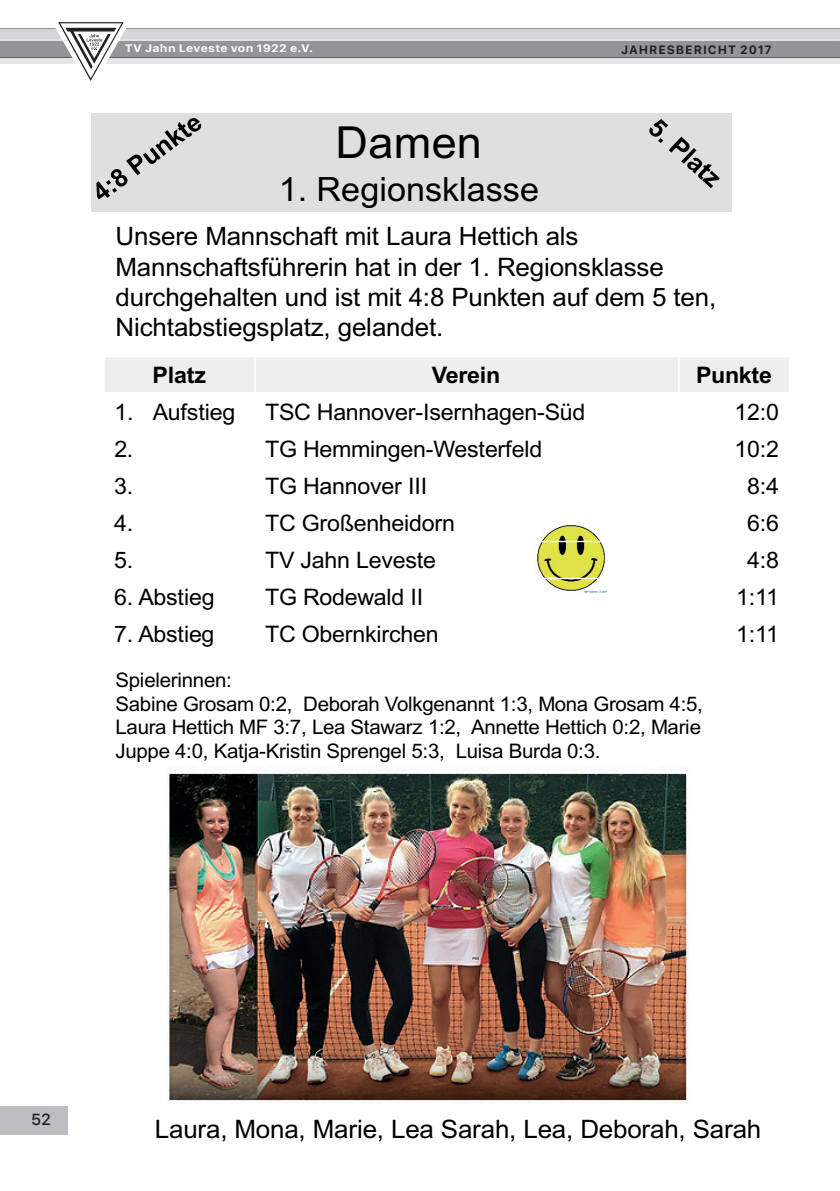
<style>
.page{position:relative;width:840px;height:1191px;background:#fff}
.page>*{position:absolute;margin:0;border:0;box-sizing:border-box;transform-origin:0 0}
.t1{font:44.2px "Arial";letter-spacing:.005em;color:#000001}
.t2{font:33.4px "Arial";color:#000001}
.t3{font:25.4px/30.4px "Arial";letter-spacing:-.005em;color:#000001}
.t4{font:22.8px "Arial";letter-spacing:-.015em;color:#000001}
.t5{font:700 22.8px "Arial";letter-spacing:-.01em;color:#000001}
.t6{font:20px/23.6px "Arial";letter-spacing:-.02em;color:#000001}
.t7{font:500 16px "SFUI Text";color:#231f20}
.t8{font:700 12px "SFUI Text";letter-spacing:.08em;color:#231f20}
.t9{font:700 10.8px "SFUI Text";letter-spacing:.02em;color:#fff;scale:1.11 1}
</style>
<div class="page">
<div style="left:0;top:28px;width:839px;height:12px;background:#939598"></div>
<div style="left:0;top:41px;width:839px;height:23px;background:#e4e5e7"></div>
<svg style="left:0;top:29px;width:839px;height:11px;background:#d4d5d7"></svg>
<div style="left:0;top:41px;width:839px;height:17px;background:#636366"></div>
<div style="left:0;top:41px;width:839px;height:16px;background:#939598"></div>
<div style="left:0;top:1106px;width:68px;height:28px;background:#bcbdc0"></div>
<svg style="left:50px;top:22px;width:82px;height:59px"></svg>
<div style="left:91px;top:113px;width:640px;height:99px;background:#dedfdf"></div>
<img style="left:167px;top:768px;width:521px;height:334px">
<img style="left:536px;top:522px;width:71px;height:71px">
<svg style="left:649px;top:119px;width:70px;height:69px"></svg>
<svg style="left:96px;top:118px;width:105px;height:81px"></svg>
<div style="left:104px;top:357px;width:151px;height:37px;background:#edeeed"></div>
<div style="left:255px;top:357px;width:423px;height:37px;background:#edeeed"></div>
<div style="left:678px;top:357px;width:111px;height:37px;background:#edeeed"></div>
<hr style="left:254px;top:356px;width:1px;height:297px;background:#fff">
<hr style="left:677px;top:356px;width:2px;height:297px;background:#fff">
<hr style="left:103px;top:392px;width:686px;height:3px;background:#fff">
<hr style="left:103px;top:541px;width:686px;height:1px;background:#fff">
<hr style="left:103px;top:578px;width:686px;height:1px;background:#fff">
<hr style="left:103px;top:356px;width:2px;height:297px;background:#fff">
<hr style="left:788px;top:356px;width:1px;height:297px;background:#fff">
<p class="t9" style="left:125px;top:40px;width:171px">TV Jahn Leveste von 1922 e.V.</p>
<p class="t8" style="left:621px;top:41px;width:152px">JAHRESBERICHT 2017</p>
<h1 class="t1" style="left:335px;top:112px;width:148px">Damen</h1>
<h2 class="t2" style="left:278px;top:166px;width:262px">1. Regionsklasse</h2>
<p class="t3" style="left:115px;top:221px;width:601px">Unsere Mannschaft mit Laura Hettich als Mannschaftsführerin hat in der 1. Regionsklasse durchgehalten und ist mit 4:8 Punkten auf dem 5 ten, Nichtabstiegsplatz, gelandet.</p>
<p class="t5" style="left:152px;top:359px;width:55px">Platz</p>
<p class="t5" style="left:431px;top:359px;width:70px">Verein</p>
<p class="t5" style="left:695px;top:359px;width:77px">Punkte</p>
<p class="t4" style="left:114px;top:396px;width:122px">1. Aufstieg</p>
<p class="t4" style="left:265px;top:396px;width:321px">TSC Hannover-Isernhagen-Süd</p>
<p class="t4" style="left:734px;top:396px;width:46px">12:0</p>
<p class="t4" style="left:114px;top:433px;width:21px">2.</p>
<p class="t4" style="left:265px;top:433px;width:278px">TG Hemmingen-Westerfeld</p>
<p class="t4" style="left:734px;top:433px;width:46px">10:2</p>
<p class="t4" style="left:114px;top:470px;width:21px">3.</p>
<p class="t4" style="left:265px;top:470px;width:164px">TG Hannover III</p>
<p class="t4" style="left:746px;top:470px;width:33px">8:4</p>
<p class="t4" style="left:114px;top:507px;width:21px">4.</p>
<p class="t4" style="left:265px;top:507px;width:191px">TC Großenheidorn</p>
<p class="t4" style="left:746px;top:507px;width:33px">6:6</p>
<p class="t4" style="left:114px;top:544px;width:21px">5.</p>
<p class="t4" style="left:265px;top:544px;width:172px">TV Jahn Leveste</p>
<p class="t4" style="left:746px;top:544px;width:33px">4:8</p>
<p class="t4" style="left:114px;top:581px;width:102px">6. Abstieg</p>
<p class="t4" style="left:265px;top:581px;width:159px">TG Rodewald II</p>
<p class="t4" style="left:735px;top:581px;width:44px">1:11</p>
<p class="t4" style="left:114px;top:618px;width:102px">7. Abstieg</p>
<p class="t4" style="left:265px;top:618px;width:175px">TC Obernkirchen</p>
<p class="t4" style="left:735px;top:618px;width:44px">1:11</p>
<p class="t6" style="left:115px;top:668px;width:588px">Spielerinnen:<br>Sabine Grosam 0:2, Deborah Volkgenannt 1:3, Mona Grosam 4:5, Laura Hettich MF 3:7, Lea Stawarz 1:2, Annette Hettich 0:2, Marie Juppe 4:0, Katja-Kristin Sprengel 5:3, Luisa Burda 0:3.</p>
<p class="t7" style="left:31px;top:1108px;width:22px">52</p>
<p class="t3" style="left:155px;top:1113px;width:607px">Laura, Mona, Marie, Lea Sarah, Lea, Deborah, Sarah</p>
</div>
